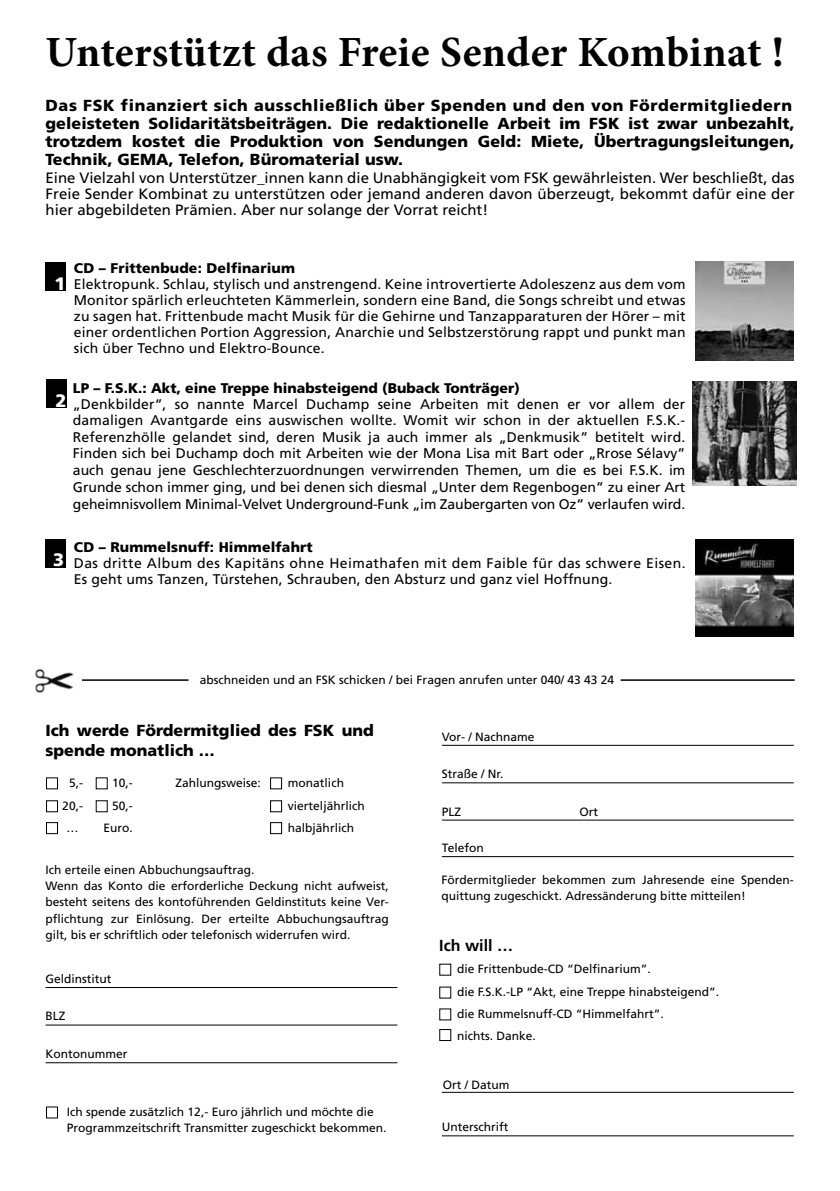
<style>
.page{position:relative;width:840px;height:1191px;background:#fff}
.page>*{position:absolute;margin:0;border:0;box-sizing:border-box;transform-origin:0 0}
.t1{font:700 43px "Minion Pro";letter-spacing:.005em;color:#000}
.t2{font:900 18px "Frutiger LT Std";color:#fff}
.t3{font:900 16px/18px "Frutiger LT Std";letter-spacing:.005em;color:#000}
.t4{font:700 16px "Frutiger LT Std";color:#000}
.t5{font:15px/16px "Frutiger LT Std";color:#000;text-align:justify}
.t6{font:14px/16.6px "Frutiger LT Std";letter-spacing:.01em;color:#000;text-align:justify}
.t7{font:14px/16px "Frutiger LT Std";letter-spacing:.03em;color:#000}
.t8{font:900 14px "Frutiger LT Std";letter-spacing:.01em;color:#000}
.t9{font:12px/16px "Frutiger LT Std";color:#000}
</style>
<div class="page">
<div style="left:45px;top:263px;width:21px;height:28px;background:#000"></div>
<div style="left:46px;top:379px;width:21px;height:29px;background:#000"></div>
<div style="left:45px;top:539px;width:21px;height:28px;background:#000"></div>
<hr style="left:69px;top:679px;width:119px;height:2px;background:#000">
<hr style="left:620px;top:679px;width:174px;height:2px;background:#000">
<img style="left:692px;top:381px;width:104px;height:104px">
<div style="left:46px;top:777px;width:12px;height:12px;border:1px solid #000"></div>
<div style="left:46px;top:1106px;width:12px;height:12px;border:1px solid #000"></div>
<div style="left:270px;top:777px;width:12px;height:12px;border:1px solid #000"></div>
<div style="left:46px;top:800px;width:12px;height:12px;border:1px solid #000"></div>
<div style="left:270px;top:800px;width:12px;height:12px;border:1px solid #000"></div>
<div style="left:46px;top:822px;width:12px;height:12px;border:1px solid #000"></div>
<div style="left:270px;top:822px;width:12px;height:12px;border:1px solid #000"></div>
<div style="left:439px;top:1029px;width:12px;height:12px;border:1px solid #000"></div>
<hr style="left:45px;top:987px;width:352px;height:1px;background:#000">
<hr style="left:441px;top:745px;width:352px;height:1px;background:#000">
<hr style="left:441px;top:1091px;width:352px;height:1px;background:#000">
<hr style="left:45px;top:1024px;width:352px;height:1px;background:#000">
<hr style="left:441px;top:782px;width:352px;height:1px;background:#000">
<hr style="left:441px;top:1135px;width:352px;height:1px;background:#000">
<hr style="left:441px;top:856px;width:352px;height:1px;background:#000">
<hr style="left:441px;top:819px;width:352px;height:1px;background:#000">
<hr style="left:45px;top:1062px;width:352px;height:1px;background:#000">
<img style="left:35px;top:668px;width:46px;height:25px">
<img style="left:695px;top:539px;width:98px;height:97px">
<img style="left:695px;top:262px;width:98px;height:98px">
<h1 class="t1" style="left:45px;top:22px;width:739px">Unterstützt das Freie Sender Kombinat !</h1>
<p class="t3" style="left:45px;top:97px;width:750px">Das FSK finanziert sich ausschließlich über Spenden und den von Fördermitgliedern geleisteten Solidaritätsbeiträgen. Die redaktionelle Arbeit im FSK ist zwar unbezahlt, trotzdem kostet die Produktion von Sendungen Geld: Miete, Übertragungsleitungen, Technik, GEMA, Telefon, Büromaterial usw.</p>
<p class="t5" style="left:45px;top:170px;width:750px">Eine Vielzahl von Unterstützer_innen kann die Unabhängigkeit vom FSK gewährleisten. Wer beschließt, das Freie Sender Kombinat zu unterstützen oder jemand anderen davon überzeugt, bekommt dafür eine der hier abgebildeten Prämien. Aber nur solange der Vorrat reicht!</p>
<p class="t2" style="left:54px;top:273px;width:13px">1</p>
<p class="t8" style="left:74px;top:260px;width:222px">CD – Frittenbude: Delfinarium</p>
<p class="t6" style="left:74px;top:276px;width:613px;line-height:16px">Elektropunk. Schlau, stylisch und anstrengend. Keine introvertierte Adoleszenz aus dem vom Monitor spärlich erleuchteten Kämmerlein, sondern eine Band, die Songs schreibt und etwas zu sagen hat. Frittenbude macht Musik für die Gehirne und Tanzapparaturen der Hörer – mit einer ordentlichen Portion Aggression, Anarchie und Selbstzerstörung rappt und punkt man sich über Techno und Elektro-Bounce.</p>
<p class="t2" style="left:55px;top:390px;width:13px">2</p>
<p class="t8" style="left:73px;top:379px;width:448px">LP – F.S.K.: Akt, eine Treppe hinabsteigend (Buback Tonträger)</p>
<p class="t6" style="left:73px;top:395px;width:613px">„Denkbilder“, so nannte Marcel Duchamp seine Arbeiten mit denen er vor allem der damaligen Avantgarde eins auswischen wollte. Womit wir schon in der aktuellen F.S.K.- Referenzhölle gelandet sind, deren Musik ja auch immer als „Denkmusik” betitelt wird.<br>Finden sich bei Duchamp doch mit Arbeiten wie der Mona Lisa mit Bart oder „Rrose Sélavy” auch genau jene Geschlechterzuordnungen verwirrenden Themen, um die es bei F.S.K. im Grunde schon immer ging, und bei denen sich diesmal „Unter dem Regenbogen” zu einer Art geheimnisvollem Minimal-Velvet Underground-Funk „im Zaubergarten von Oz” verlaufen wird.</p>
<p class="t2" style="left:53px;top:549px;width:13px">3</p>
<p class="t8" style="left:74px;top:538px;width:240px">CD – Rummelsnuff: Himmelfahrt</p>
<p class="t7" style="left:74px;top:555px;width:613px">Das dritte Album des Kapitäns ohne Heimathafen mit dem Faible für das schwere Eisen.<br>Es geht ums Tanzen, Türstehen, Schrauben, den Absturz und ganz viel Hoffnung.</p>
<p class="t9" style="left:199px;top:672px;width:416px">abschneiden und an FSK schicken / bei Fragen anrufen unter 040/ 43 43 24</p>
<p class="t3" style="left:45px;top:721px;width:329px;line-height:20px">Ich werde Fördermitglied des FSK und spende monatlich …</p>
<p class="t9" style="left:441px;top:728px;width:94px">Vor- / Nachname</p>
<p class="t9" style="left:69px;top:774px;width:16px">5,-</p>
<p class="t9" style="left:112px;top:774px;width:22px">10,-</p>
<p class="t9" style="left:175px;top:774px;width:87px">Zahlungsweise:</p>
<p class="t9" style="left:288px;top:774px;width:58px">monatlich</p>
<p class="t9" style="left:62px;top:797px;width:22px">20,-</p>
<p class="t9" style="left:288px;top:797px;width:78px">vierteljährlich</p>
<p class="t9" style="left:112px;top:797px;width:22px">50,-</p>
<p class="t9" style="left:441px;top:766px;width:63px">Straße / Nr.</p>
<p class="t9" style="left:441px;top:803px;width:21px">PLZ</p>
<p class="t9" style="left:579px;top:803px;width:20px">Ort</p>
<p class="t9" style="left:288px;top:820px;width:68px">halbjährlich</p>
<p class="t9" style="left:103px;top:820px;width:31px">Euro.</p>
<p class="t9" style="left:66px;top:819px;width:13px">…</p>
<p class="t9" style="left:45px;top:862px;width:344px">Ich erteile einen Abbuchungsauftrag.<br>Wenn das Konto die erforderliche Deckung nicht aufweist, besteht seitens des kontoführenden Geldinstituts keine Ver&shy;pflichtung zur Einlösung. Der erteilte Abbuchungsauftrag gilt, bis er schriftlich oder telefonisch widerrufen wird.</p>
<p class="t9" style="left:441px;top:872px;width:354px">Fördermitglieder bekommen zum Jahresende eine Spenden&shy;quittung zugeschickt. Adressänderung bitte mitteilen!</p>
<p class="t9" style="left:45px;top:970px;width:68px">Geldinstitut</p>
<p class="t9" style="left:441px;top:840px;width:43px">Telefon</p>
<p class="t4" style="left:439px;top:936px;width:75px">Ich will …</p>
<p class="t9" style="left:457px;top:961px;width:195px">die Frittenbude-CD “Delfinarium”.</p>
<p class="t9" style="left:45px;top:1008px;width:22px">BLZ</p>
<p class="t9" style="left:45px;top:1046px;width:84px">Kontonummer</p>
<p class="t9" style="left:67px;top:1103px;width:321px">Ich spende zusätzlich 12,- Euro jährlich und möchte die<br>Programmzeitschrift Transmitter zugeschickt bekommen.</p>
<p class="t9" style="left:457px;top:984px;width:263px">die F.S.K.-LP “Akt, eine Treppe hinabsteigend”.</p>
<p class="t9" style="left:457px;top:1003px;width:208px;line-height:22px">die Rummelsnuff-CD “Himmelfahrt”. nichts. Danke.</p>
<p class="t9" style="left:442px;top:1076px;width:68px">Ort / Datum</p>
<p class="t9" style="left:441px;top:1119px;width:68px">Unterschrift</p>
</div>
